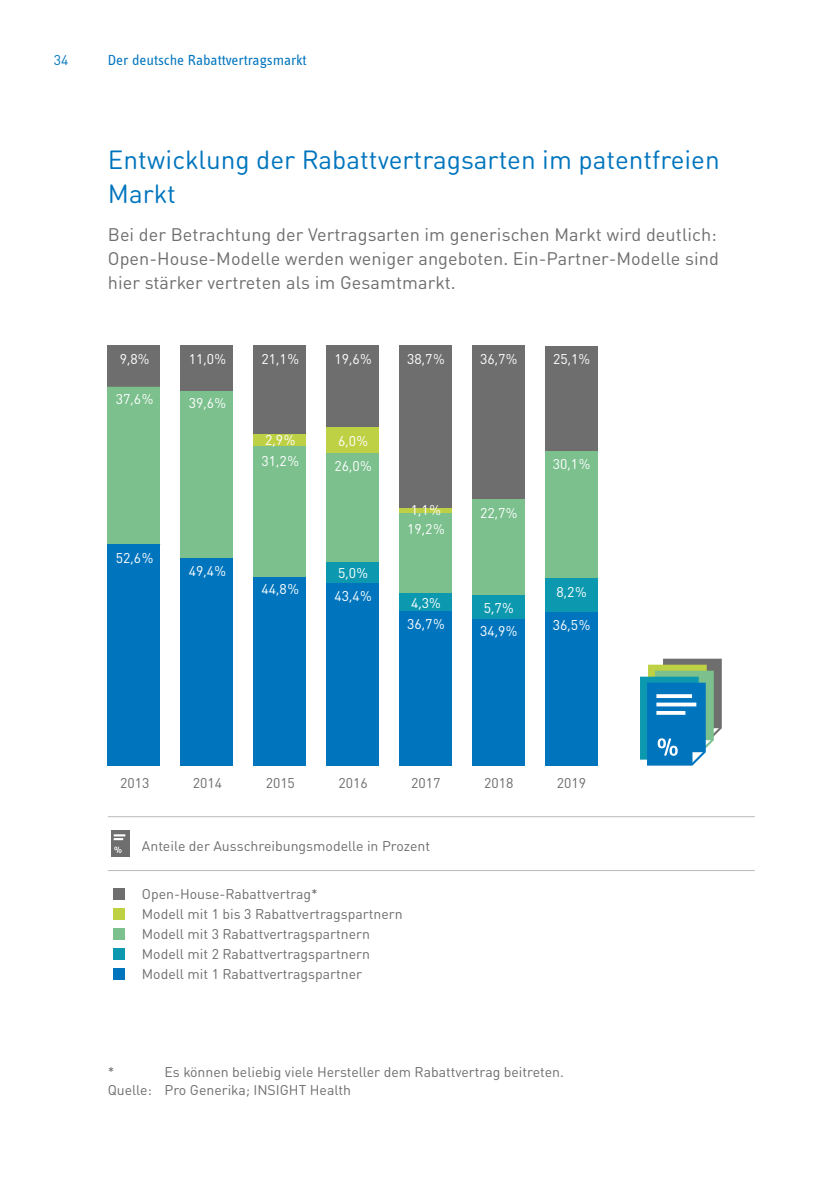
<style>
.page{position:relative;width:840px;height:1191px;background:#fff}
.page>*{position:absolute;margin:0;border:0;box-sizing:border-box;transform-origin:0 0}
.t1{font:26px/34px "DIN Round OT";color:#0075be}
.t2{font:18px/24px "DIN Round OT";letter-spacing:.005em;color:#6e6e6e}
.t3{font:15px "Info Text Regular Tf";color:#0075be}
.t4{font:14px/20px "DIN Round OT";color:#6e6e6e}
.t5{font:14px/24.4px "DIN Round OT";color:#fff}
.t6{font:14px "DIN Round OT";color:#0075be}
</style>
<div class="page">
<div style="left:107px;top:345px;width:53px;height:41px;background:#6e6e6e"></div>
<div style="left:180px;top:345px;width:53px;height:47px;background:#6e6e6e"></div>
<div style="left:253px;top:345px;width:53px;height:89px;background:#6e6e6e"></div>
<div style="left:326px;top:345px;width:52px;height:83px;background:#6e6e6e"></div>
<div style="left:399px;top:345px;width:52px;height:163px;background:#6e6e6e"></div>
<div style="left:472px;top:345px;width:52px;height:154px;background:#6e6e6e"></div>
<div style="left:544px;top:346px;width:53px;height:105px;background:#6e6e6e"></div>
<div style="left:253px;top:434px;width:53px;height:12px;background:#bed144"></div>
<div style="left:326px;top:428px;width:52px;height:25px;background:#bed144"></div>
<hr style="left:399px;top:508px;width:52px;height:4px;background:#bed144">
<div style="left:107px;top:386px;width:53px;height:158px;background:#7bc08d"></div>
<div style="left:180px;top:392px;width:53px;height:166px;background:#7bc08d"></div>
<div style="left:253px;top:446px;width:53px;height:131px;background:#7bc08d"></div>
<div style="left:326px;top:453px;width:52px;height:109px;background:#7bc08d"></div>
<div style="left:399px;top:512px;width:52px;height:81px;background:#7bc08d"></div>
<div style="left:472px;top:499px;width:52px;height:96px;background:#7bc08d"></div>
<div style="left:544px;top:451px;width:53px;height:127px;background:#7bc08d"></div>
<div style="left:326px;top:562px;width:52px;height:21px;background:#0c99af"></div>
<div style="left:399px;top:593px;width:52px;height:18px;background:#0c99af"></div>
<div style="left:472px;top:595px;width:52px;height:24px;background:#0c99af"></div>
<div style="left:544px;top:578px;width:53px;height:34px;background:#0c99af"></div>
<div style="left:107px;top:544px;width:53px;height:221px;background:#0075be"></div>
<div style="left:180px;top:558px;width:53px;height:207px;background:#0075be"></div>
<div style="left:253px;top:577px;width:53px;height:188px;background:#0075be"></div>
<div style="left:326px;top:583px;width:52px;height:182px;background:#0075be"></div>
<div style="left:399px;top:611px;width:52px;height:154px;background:#0075be"></div>
<div style="left:472px;top:619px;width:52px;height:146px;background:#0075be"></div>
<div style="left:544px;top:612px;width:53px;height:153px;background:#0075be"></div>
<hr style="left:108px;top:816px;width:646px;height:1px;background:#bbb">
<hr style="left:108px;top:870px;width:646px;height:1px;background:#bbb">
<div style="left:113px;top:888px;width:12px;height:12px;background:#6e6e6e"></div>
<div style="left:113px;top:908px;width:12px;height:12px;background:#bed144"></div>
<div style="left:113px;top:928px;width:12px;height:12px;background:#7bc08d"></div>
<div style="left:113px;top:948px;width:12px;height:12px;background:#0c99af"></div>
<div style="left:113px;top:968px;width:12px;height:12px;background:#0075be"></div>
<svg style="left:640px;top:658px;width:82px;height:108px;background:#4d9bb4"></svg>
<div style="left:111px;top:830px;width:18px;height:27px;background:#6e6e6e"></div>
<svg style="left:114px;top:834px;width:11px;height:6px"></svg>
<svg style="left:114px;top:846px;width:7px;height:7px"></svg>
<p class="t6" style="left:54px;top:51px;width:16px">34</p>
<p class="t3" style="left:108px;top:52px;width:200px">Der deutsche Rabattvertragsmarkt</p>
<h1 class="t1" style="left:108px;top:142px;width:613px">Entwicklung der Rabattvertragsarten im patentfreien<br>Markt</h1>
<p class="t2" style="left:108px;top:222px;width:612px">Bei der Betrachtung der Vertragsarten im generischen Markt wird deutlich:<br>Open-House-Modelle werden weniger angeboten. Ein-Partner-Modelle sind hier stärker vertreten als im Gesamtmarkt.</p>
<p class="t5" style="left:120px;top:346px;width:31px">9,8%</p>
<p class="t5" style="left:116px;top:387px;width:39px">37,6%</p>
<p class="t5" style="left:116px;top:545px;width:39px">52,6%</p>
<p class="t5" style="left:189px;top:346px;width:39px">11,0%</p>
<p class="t5" style="left:189px;top:391px;width:39px">39,6%</p>
<p class="t5" style="left:189px;top:558px;width:39px">49,4%</p>
<p class="t5" style="left:261px;top:346px;width:39px">21,1%</p>
<p class="t5" style="left:334px;top:346px;width:39px">19,6%</p>
<p class="t5" style="left:407px;top:346px;width:39px">38,7%</p>
<p class="t5" style="left:480px;top:346px;width:39px">36,7%</p>
<p class="t5" style="left:553px;top:346px;width:38px">25,1%</p>
<p class="t5" style="left:265px;top:428px;width:32px">2,9%</p>
<p class="t5" style="left:261px;top:448px;width:39px">31,2%</p>
<p class="t5" style="left:334px;top:429px;width:39px">6,0%<br>26,0%</p>
<p class="t5" style="left:552px;top:451px;width:39px">30,1%</p>
<p class="t5" style="left:410px;top:497px;width:32px">1,1%</p>
<p class="t5" style="left:480px;top:500px;width:39px">22,7%</p>
<p class="t5" style="left:407px;top:517px;width:39px">19,2%</p>
<p class="t5" style="left:338px;top:560px;width:32px">5,0%</p>
<p class="t5" style="left:261px;top:577px;width:39px">44,8%</p>
<p class="t5" style="left:334px;top:583px;width:39px">43,4%</p>
<p class="t5" style="left:411px;top:591px;width:31px">4,3%</p>
<p class="t5" style="left:483px;top:595px;width:32px">5,7%</p>
<p class="t5" style="left:556px;top:579px;width:32px">8,2%</p>
<p class="t5" style="left:407px;top:612px;width:39px">36,7%</p>
<p class="t5" style="left:480px;top:619px;width:39px">34,9%</p>
<p class="t5" style="left:552px;top:613px;width:39px">36,5%</p>
<p class="t4" style="left:120px;top:772px;width:31px">2013</p>
<p class="t4" style="left:193px;top:772px;width:31px">2014</p>
<p class="t4" style="left:265px;top:772px;width:31px">2015</p>
<p class="t4" style="left:338px;top:772px;width:31px">2016</p>
<p class="t4" style="left:411px;top:772px;width:31px">2017</p>
<p class="t4" style="left:484px;top:772px;width:31px">2018</p>
<p class="t4" style="left:556px;top:772px;width:31px">2019</p>
<p class="t4" style="left:142px;top:835px;width:290px">Anteile der Ausschreibungsmodelle in Prozent</p>
<p class="t4" style="left:142px;top:883px;width:262px">Open-House-Rabattvertrag*<br>Modell mit 1 bis 3 Rabattvertragspartnern Modell mit 3 Rabattvertragspartnern Modell mit 2 Rabattvertragspartnern Modell mit 1 Rabattvertragspartner</p>
<p class="t4" style="left:108px;top:1062px;width:457px;line-height:18px;text-indent:57px">Es können beliebig viele Hersteller dem Rabattvertrag beitreten.<br>Quelle: Pro Generika; INSIGHT Health</p>
<p class="t4" style="left:108px;top:1061px;width:8px">*</p>
</div>
